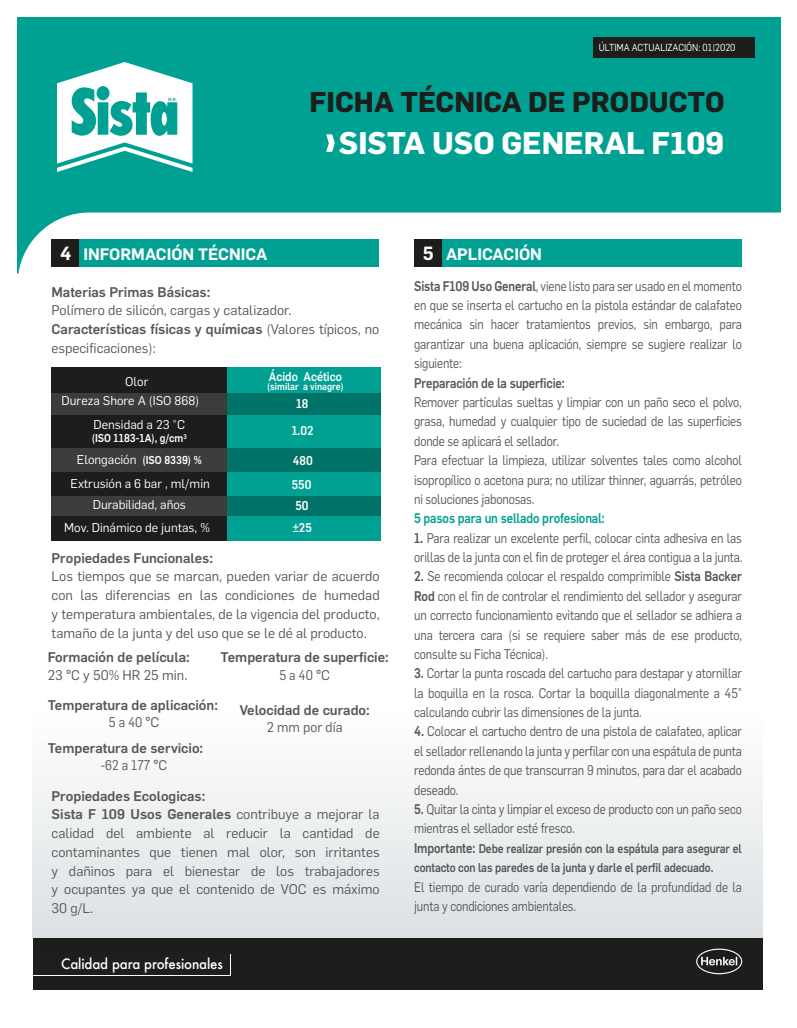
<style>
.page{position:relative;width:797px;height:1028px;background:#fff}
.page>*{position:absolute;margin:0;border:0;box-sizing:border-box;transform-origin:0 0}
.t1{font:700 30.62px "Flama";color:#fff}
.t2{font:700 28.12px "Flama";color:#1d1d1b}
.t3{font:600 16.25px "Flama";color:#fff}
.t4{font:500 14px "Futura";letter-spacing:-.01em;color:#fff;scale:.95 1}
.t5{font:13.75px/19.4px "Flama";letter-spacing:-.01em;color:#575756;text-align:justify;scale:.86 1}
.t6{font:13.75px/18.8px "Flama";letter-spacing:-.01em;color:#575756}
.t7{font:500 13.75px/17.5px "Flama";color:#575756;text-align:center}
.t8{font:500 13.75px "Flama";letter-spacing:-.01em;color:#00a193;scale:.86 1}
.t9{font:500 13.75px "Flama";color:#575756;scale:.86 1}
.t10{font:12.5px/19.1px "Flama";color:#fff;text-align:center}
.t11{font:500 12.5px/19.4px "Flama";letter-spacing:-.01em;color:#575756;scale:.86 1}
.t12{font:500 12.5px/26.4px "Flama";color:#fff;text-align:center;scale:.9 1}
.t13{font:500 11.25px "Flama";color:#fff;scale:.9 1}
.t14{font:10px "Flama";color:#fff;scale:.9 1}
.t15{font:500 10px "Flama";color:#fff;scale:.9 1}
.s1{font-size:18.75px}
.s2{font-weight:500}
.s3{font-weight:500;font-size:11.25px}
.s4{font-weight:400}
.s5{font-family:"Futura"}
.s6{font-size:13.75px}
</style>
<div class="page">
<div style="left:33px;top:490px;width:729px;height:448px;background:linear-gradient(to bottom,#fff,#e5e8ea)"></div>
<svg style="left:18px;top:17px;width:762px;height:257px;fill:#00a193"></svg>
<div style="left:33px;top:938px;width:728px;height:52px;background:#1d1d1b"></div>
<svg style="left:696px;top:948px;width:45px;height:26px"></svg>
<div style="left:192px;top:368px;width:189px;height:173px;background:#00a193"></div>
<div style="left:197px;top:393px;width:184px;height:21px;background:#007267"></div>
<div style="left:52px;top:368px;width:175px;height:173px;background:#1d1d1b"></div>
<div style="left:52px;top:393px;width:175px;height:21px;background:#3c3c3b"></div>
<div style="left:197px;top:447px;width:184px;height:24px;background:#007267"></div>
<div style="left:52px;top:447px;width:175px;height:24px;background:#3c3c3b"></div>
<div style="left:197px;top:496px;width:184px;height:19px;background:#007267"></div>
<div style="left:52px;top:496px;width:175px;height:19px;background:#3c3c3b"></div>
<div style="left:26px;top:37px;width:728px;height:161px;background:#00a193"></div>
<div style="left:592px;top:37px;width:162px;height:21px;background:#1d1d1b"></div>
<svg style="left:326px;top:134px;width:9px;height:18px"></svg>
<svg style="left:57px;top:62px;width:136px;height:110px"></svg>
<div style="left:51px;top:239px;width:328px;height:28px;background:#00a193"></div>
<div style="left:51px;top:239px;width:28px;height:28px;background:#1d1d1b"></div>
<div style="left:414px;top:239px;width:327px;height:28px;background:#00a193"></div>
<div style="left:414px;top:239px;width:27px;height:28px;background:#1d1d1b"></div>
<p class="t14" style="left:598px;top:40px;width:153px">ÚLTIMA ACTUALIZACIÓN: 01|2020</p>
<h2 class="t2" style="left:309px;top:82px;width:416px">FICHA TÉCNICA DE PRODUCTO</h2>
<h1 class="t1" style="left:339px;top:121px;width:386px">SISTA USO GENERAL F109</h1>
<p class="t3" style="left:60px;top:242px;width:208px"><span class="s1">4</span> INFORMACIÓN TÉCNICA</p>
<p class="t7" style="left:51px;top:282px;width:160px">Materias Primas Básicas:</p>
<p class="t6" style="left:51px;top:300px;width:329px">Polímero de silicón, cargas y catalizador.<br><span class="s2">Características físicas y químicas</span> (Valores típicos, no especificaciones):</p>
<p class="t10" style="left:62px;top:371px;width:139px;text-align:left;text-indent:64px">Olor<br>Dureza Shore A (ISO 868)</p>
<p class="t10" style="left:93px;top:414px;width:93px">Densidad a 23 °C</p>
<p class="t13" style="left:92px;top:430px;width:107px">(ISO 1183-1A), g/cm<sup>3</sup></p>
<p class="t10" style="left:71px;top:447px;width:141px;line-height:24.1px">Elongación <span class="s3">(ISO 8339) %<br></span>Extrusión a 6 bar , ml/min</p>
<p class="t12" style="left:269px;top:362px;width:82px">Ácido Acético</p>
<p class="t15" style="left:267px;top:379px;width:86px">(similar a vinagre)</p>
<p class="t12" style="left:292px;top:390px;width:26px">18<br>1.02</p>
<p class="t12" style="left:293px;top:446px;width:24px">480</p>
<p class="t12" style="left:291px;top:470px;width:23px">550</p>
<p class="t10" style="left:64px;top:492px;width:147px;line-height:23.2px">Durabilidad, años<br>Mov. Dinámico de juntas, %</p>
<p class="t12" style="left:292px;top:494px;width:23px;line-height:21.4px;text-align:left">50 ±25</p>
<p class="t7" style="left:52px;top:548px;width:163px">Propiedades Funcionales:</p>
<p class="t6" style="left:52px;top:566px;width:329px;text-align:justify">Los tiempos que se marcan, pueden variar de acuerdo con las diferencias en las condiciones de humedad y temperatura ambientales, de la vigencia del producto, tamaño de la junta y del uso que se le dé al producto.</p>
<p class="t7" style="left:48px;top:647px;width:143px;text-align:left">Formación de película:<br><span class="s4">23</span> <span class="s5">º</span><span class="s4">C y 50% HR 25 min.</span></p>
<p class="t7" style="left:48px;top:695px;width:171px">Temperatura de aplicación:<br><span class="s4">5 a 40</span> <span class="s5">º</span><span class="s4">C</span></p>
<p class="t7" style="left:101px;top:738px;width:104px;text-align:left;text-indent:-53px">Temperatura de servicio: <span class="s4">-62 a 177</span> <span class="s5">º</span><span class="s4">C</span></p>
<p class="t7" style="left:220px;top:647px;width:169px">Temperatura de superficie:<br><span class="s4">5 a 40</span> <span class="s5">º</span><span class="s4">C</span></p>
<p class="t7" style="left:239px;top:700px;width:131px">Velocidad de curado:</p>
<p class="t6" style="left:267px;top:717px;width:77px">2 mm por día</p>
<p class="t6" style="left:52px;top:785px;width:329px"><span class="s2">Propiedades Ecologicas:<br>Sista F 109 Usos Generales</span> contribuye a mejorar la calidad del ambiente al reducir la cantidad de contaminantes que tienen mal olor, son irritantes y dañinos para el bienestar de los trabajadores y ocupantes ya que el contenido de VOC es máximo 30 g/L.</p>
<p class="t4" style="left:61px;top:954px;width:171px">Calidad para profesionales</p>
<p class="t3" style="left:422px;top:242px;width:121px"><span class="s1">5</span> APLICACIÓN</p>
<p class="t5" style="left:414px;top:275px;width:382px"><span class="s2">Sista F109 Uso General</span>, viene listo para ser usado en el momento en que se inserta el cartucho en la pistola estándar de calafateo mecánica sin hacer tratamientos previos, sin embargo, para garantizar una buena aplicación, siempre se sugiere realizar lo siguiente:</p>
<p class="t9" style="left:414px;top:373px;width:177px">Preparación de la superficie:</p>
<p class="t5" style="left:414px;top:391px;width:382px;text-align:left">Remover partículas sueltas y limpiar con un paño seco el polvo, grasa, humedad y cualquier tipo de suciedad de las superficies donde se aplicará el sellador.<br>Para efectuar la limpieza, utilizar solventes tales como alcohol isopropílico o acetona pura; no utilizar thinner, aguarrás, petróleo ni soluciones jabonosas.</p>
<p class="t8" style="left:414px;top:508px;width:223px">5 pasos para un sellado profesional:</p>
<p class="t5" style="left:414px;top:527px;width:383px"><span class="s2">1.</span> Para realizar un excelente perfil, colocar cinta adhesiva en las orillas de la junta con el fin de proteger el área contigua a la junta.</p>
<p class="t5" style="left:414px;top:566px;width:382px"><span class="s2">2.</span> Se recomienda colocar el respaldo comprimible <span class="s2">Sista Backer Rod</span> con el fin de controlar el rendimiento del sellador y asegurar un correcto funcionamiento evitando que el sellador se adhiera a una tercera cara (si se requiere saber más de ese producto, consulte su Ficha Técnica).</p>
<p class="t5" style="left:414px;top:663px;width:382px"><span class="s2">3.</span> Cortar la punta roscada del cartucho para destapar y atornillar la boquilla en la rosca. Cortar la boquilla diagonalmente a 45° calculando cubrir las dimensiones de la junta.</p>
<p class="t5" style="left:414px;top:721px;width:382px"><span class="s2">4.</span> Colocar el cartucho dentro de una pistola de calafateo, aplicar el sellador rellenando la junta y perfilar con una espátula de punta redonda ántes de que transcurran 9 minutos, para dar el acabado deseado.</p>
<p class="t5" style="left:414px;top:798px;width:382px"><span class="s2">5.</span> Quitar la cinta y limpiar el exceso de producto con un paño seco mientras el sellador esté fresco.</p>
<p class="t11" style="left:414px;top:837px;width:382px"><span class="s6">Importante:</span> Debe realizar presión con la espátula para asegurar el contacto con las paredes de la junta y darle el perfil adecuado.</p>
<p class="t5" style="left:414px;top:876px;width:382px">El tiempo de curado varía dependiendo de la profundidad de la junta y condiciones ambientales.</p>
</div>
